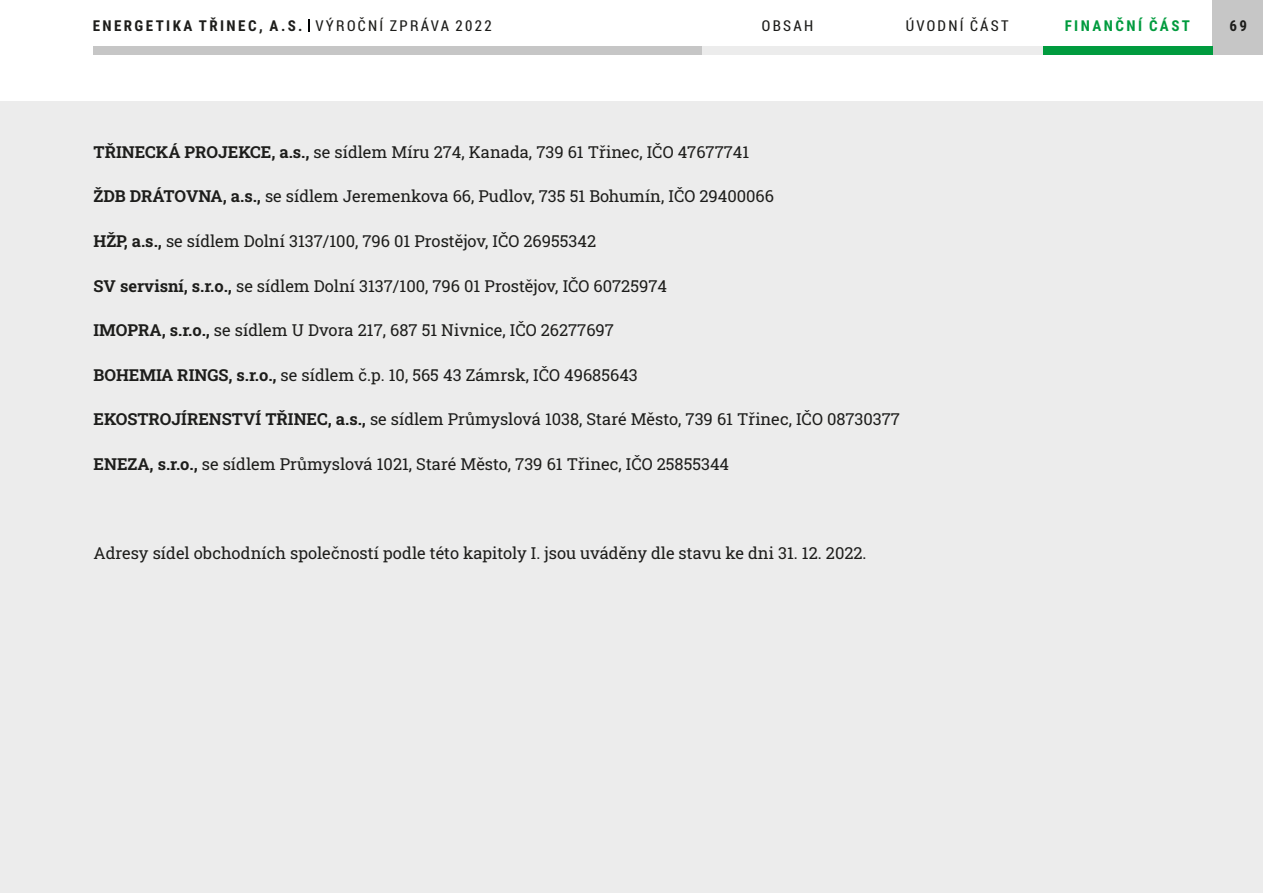
<style>
.page{position:relative;width:1263px;height:893px;background:#fff}
.page>*{position:absolute;margin:0;border:0;box-sizing:border-box;transform-origin:0 0}
.t1{font:16.5px "Roboto Slab";color:#1d1d1b}
.t2{font:700 15px "Roboto Condensed";letter-spacing:.16em;color:#1d1d1b}
.t3{font:15px "Roboto Condensed";letter-spacing:.15em;color:#1d1d1b}
.t4{font:700 15px "Roboto Condensed";letter-spacing:.16em;color:#009b3e}
.s1{font-weight:400}
.s2{font-weight:700}
</style>
<div class="page">
<div style="left:1212px;top:0;width:51px;height:55px;background:#c6c6c6"></div>
<div style="left:1042px;top:47px;width:170px;height:8px;background:#009b3e"></div>
<div style="left:872px;top:47px;width:170px;height:8px;background:#ececec"></div>
<div style="left:702px;top:47px;width:170px;height:8px;background:#ececec"></div>
<div style="left:94px;top:47px;width:608px;height:8px;background:#c6c6c6"></div>
<svg style="left:308px;top:19px;width:1px;height:13px"></svg>
<div style="left:0;top:102px;width:1263px;height:791px;background:#ececec"></div>
<p class="t2" style="left:93px;top:20px;width:401px">ENERGETIKA TŘINEC, A.S. <span class="s1">VÝROČNÍ ZPRÁVA 2022</span></p>
<p class="t3" style="left:762px;top:15px;width:53px">OBSAH</p>
<p class="t3" style="left:906px;top:15px;width:104px">ÚVODNÍ ČÁST</p>
<p class="t4" style="left:1065px;top:20px;width:127px">FINANČNÍ ČÁST</p>
<p class="t2" style="left:1229px;top:20px;width:19px">69</p>
<p class="t1" style="left:94px;top:141px;width:657px"><span class="s2">TŘINECKÁ PROJEKCE, a.s.,</span> se sídlem Míru 274, Kanada, 739 61 Třinec, IČO 47677741</p>
<p class="t1" style="left:94px;top:185px;width:682px"><span class="s2">ŽDB DRÁTOVNA, a.s.,</span> se sídlem Jeremenkova 66, Pudlov, 735 51 Bohumín, IČO 29400066</p>
<p class="t1" style="left:94px;top:230px;width:504px"><span class="s2">HŽP, a.s.,</span> se sídlem Dolní 3137/100, 796 01 Prostějov, IČO 26955342</p>
<p class="t1" style="left:94px;top:274px;width:575px"><span class="s2">SV servisní, s.r.o.,</span> se sídlem Dolní 3137/100, 796 01 Prostějov, IČO 60725974</p>
<p class="t1" style="left:94px;top:319px;width:522px"><span class="s2">IMOPRA, s.r.o.,</span> se sídlem U Dvora 217, 687 51 Nivnice, IČO 26277697</p>
<p class="t1" style="left:94px;top:363px;width:546px"><span class="s2">BOHEMIA RINGS, s.r.o.,</span> se sídlem č.p. 10, 565 43 Zámrsk, IČO 49685643</p>
<p class="t1" style="left:94px;top:408px;width:808px"><span class="s2">EKOSTROJÍRENSTVÍ TŘINEC, a.s.,</span> se sídlem Průmyslová 1038, Staré Město, 739 61 Třinec, IČO 08730377</p>
<p class="t1" style="left:94px;top:452px;width:637px"><span class="s2">ENEZA, s.r.o.,</span> se sídlem Průmyslová 1021, Staré Město, 739 61 Třinec, IČO 25855344</p>
<p class="t1" style="left:94px;top:541px;width:774px">Adresy sídel obchodních společností podle této kapitoly I. jsou uváděny dle stavu ke dni 31. 12. 2022.</p>
</div>
